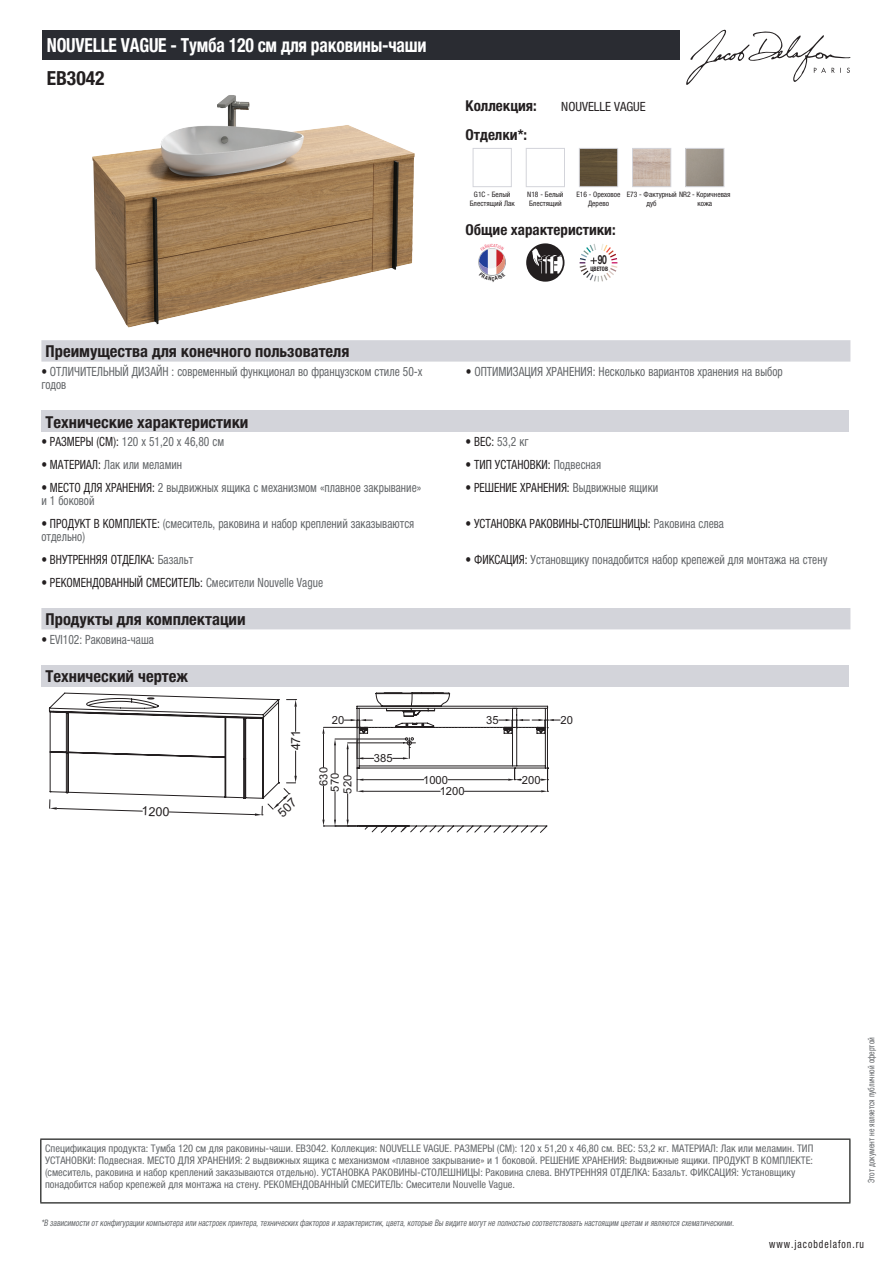
<style>
.page{position:relative;width:893px;height:1263px;background:#fff}
.page>*{position:absolute;margin:0;border:0;box-sizing:border-box;transform-origin:0 0}
.t1{font:700 condensed 19.5px "Helvetica Neue LTCYR";letter-spacing:-.01em;color:#fff;scale:.9 1}
.t2{font:700 condensed 19.5px "Helvetica Neue LTCYR";color:#231f20}
.t3{font:700 condensed 16.5px "Helvetica Neue LTCYR";color:#231f20}
.t4{font:700 condensed 15px "Helvetica Neue LTCYR";color:#231f20}
.t5{font:condensed 12.75px/13.5px "Helvetica Neue LTCYR";color:#626568;scale:.9 1}
.t6{font:condensed 12.75px "Helvetica Neue LTCYR";color:#231f20;scale:.9 1}
.t7{font:condensed 12.75px "Helvetica Neue LTCYR";color:#231f20}
.t8{font:700 12.6px "Helvetica Neue LT Std";color:#231f20;scale:.68 1}
.t9{font:12.45px "Arial";color:#231f20}
.t10{font:11.25px/11.6px "Arial";color:#231f20;text-align:center}
.t11{font:condensed 11.25px "Helvetica Neue LTCYR";letter-spacing:.1em;color:#231f20;scale:.87 1}
.t12{font:condensed 10.5px/12px "Helvetica Neue LTCYR";color:#626568}
.t13{font:italic condensed 9px "Helvetica Neue LTCYR";color:#626568;scale:.87 1}
.t14{font:condensed 9px "Helvetica Neue LTCYR";color:#626568;scale:.87 1}
.t15{font:condensed 7.5px/9px "Helvetica Neue LTCYR";color:#231f20;text-align:center}
.t16{font:700 condensed 6.15px "Helvetica Neue LTCYR";color:#231f20;scale:.89 1}
.s1{color:#231f20}
.s2{color:#626568}
</style>
<div class="page">
<svg style="left:686px;top:30px;width:164px;height:55px"></svg>
<img style="left:92px;top:95px;width:323px;height:232px">
<div style="left:473px;top:148px;width:39px;height:39px;border:1px solid #d3d4da"></div>
<div style="left:526px;top:148px;width:39px;height:39px;border:1px solid #d3d4da"></div>
<img style="left:581px;top:150px;width:35px;height:35px">
<div style="left:579px;top:148px;width:39px;height:39px;border:1px solid #d3d4da"></div>
<img style="left:634px;top:150px;width:35px;height:35px">
<div style="left:632px;top:148px;width:39px;height:39px;border:1px solid #d3d4da"></div>
<div style="left:685px;top:148px;width:39px;height:39px;border:1px solid #d3d4da"></div>
<svg style="left:526px;top:243px;width:38px;height:39px"></svg>
<svg style="left:580px;top:244px;width:37px;height:38px"></svg>
<div style="left:41px;top:340px;width:809px;height:22px;background:#d3d4da"></div>
<div style="left:41px;top:411px;width:808px;height:21px;background:#d3d4da"></div>
<div style="left:41px;top:608px;width:809px;height:21px;background:#d3d4da"></div>
<div style="left:41px;top:665px;width:808px;height:21px;background:#d3d4da"></div>
<svg style="left:322px;top:693px;width:238px;height:140px"></svg>
<div style="left:43px;top:30px;width:637px;height:30px;background:#2a2c32"></div>
<hr style="left:40px;top:1138px;width:810px;height:2px;background:#040503">
<hr style="left:40px;top:1140px;width:1px;height:62px;background:#040503">
<hr style="left:849px;top:1140px;width:1px;height:62px;background:#040503">
<hr style="left:40px;top:1202px;width:810px;height:1px;background:#040503">
<svg style="left:479px;top:248px;width:26px;height:28px"></svg>
<svg style="left:49px;top:693px;width:248px;height:123px"></svg>
<h1 class="t1" style="left:47px;top:34px;width:424px">NOUVELLE VAGUE - Тумба 120 см для раковины-чаши</h1>
<h1 class="t2" style="left:47px;top:67px;width:59px">EB3042</h1>
<h3 class="t4" style="left:466px;top:97px;width:73px">Коллекция:</h3>
<p class="t7" style="left:561px;top:99px;width:86px">NOUVELLE VAGUE</p>
<h3 class="t4" style="left:466px;top:126px;width:63px">Отделки*:</h3>
<p class="t15" style="left:470px;top:190px;width:47px">G1C - Белый<br>Блестящий Лак</p>
<p class="t15" style="left:527px;top:190px;width:38px;text-align:left">N18 - Белый<br>Блестящий</p>
<p class="t15" style="left:576px;top:190px;width:46px">E16 - Ореховое<br>Дерево</p>
<p class="t15" style="left:647px;top:190px;width:86px;text-align:left;text-indent:-20px">E73 - Фактурный NR2 - Коричневая дуб</p>
<p class="t15" style="left:697px;top:199px;width:16px">кожа</p>
<h3 class="t4" style="left:466px;top:221px;width:152px">Общие характеристики:</h3>
<p class="t16" style="left:590px;top:265px;width:21px">ЦВЕТОВ</p>
<p class="t8" style="left:598px;top:252px;width:15px">90</p>
<h2 class="t3" style="left:46px;top:342px;width:305px">Преимущества для конечного пользователя</h2>
<p class="t5" style="left:41px;top:365px;width:425px"><span class="s1">•</span> ОТЛИЧИТЕЛЬНЫЙ ДИЗАЙН : современный функционал во французском стиле 50-х годов</p>
<p class="t5" style="left:466px;top:365px;width:354px"><span class="s1">•</span> ОПТИМИЗАЦИЯ ХРАНЕНИЯ: Несколько вариантов хранения на выбор</p>
<h2 class="t3" style="left:46px;top:413px;width:204px">Технические характеристики</h2>
<p class="t5" style="left:41px;top:435px;width:204px"><span class="s1">• РАЗМЕРЫ (СМ):</span> 120 x 51,20 x 46,80 см</p>
<p class="t5" style="left:466px;top:435px;width:72px"><span class="s1">• ВЕС:</span> 53,2 кг</p>
<p class="t5" style="left:41px;top:458px;width:158px"><span class="s1">• МАТЕРИАЛ:</span> Лак или меламин</p>
<p class="t6" style="left:466px;top:457px;width:152px">• ТИП УСТАНОВКИ: <span class="s2">Подвесная</span></p>
<p class="t5" style="left:41px;top:480px;width:424px"><span class="s1">• МЕСТО ДЛЯ ХРАНЕНИЯ:</span> 2 выдвижных ящика с механизмом «плавное закрывание» и 1 боковой</p>
<p class="t6" style="left:466px;top:480px;width:215px">• РЕШЕНИЕ ХРАНЕНИЯ: <span class="s2">Выдвижные ящики</span></p>
<p class="t5" style="left:41px;top:517px;width:416px"><span class="s1">• ПРОДУКТ В КОМПЛЕКТЕ:</span> (смеситель, раковина и набор креплений заказываются отдельно)</p>
<p class="t6" style="left:466px;top:516px;width:289px">• УСТАНОВКА РАКОВИНЫ-СТОЛЕШНИЦЫ: <span class="s2">Раковина слева</span></p>
<p class="t6" style="left:41px;top:552px;width:170px">• ВНУТРЕННЯЯ ОТДЕЛКА: <span class="s2">Базальт</span></p>
<p class="t5" style="left:466px;top:553px;width:403px"><span class="s1">• ФИКСАЦИЯ:</span> Установщику понадобится набор крепежей для монтажа на стену</p>
<p class="t6" style="left:41px;top:575px;width:314px">• РЕКОМЕНДОВАННЫЙ СМЕСИТЕЛЬ: <span class="s2">Смесители Nouvelle Vague</span></p>
<h2 class="t3" style="left:46px;top:610px;width:202px">Продукты для комплектации</h2>
<p class="t5" style="left:41px;top:632px;width:127px"><span class="s1">•</span> EVI102: Раковина-чаша</p>
<h2 class="t3" style="left:46px;top:667px;width:144px">Технический чертеж</h2>
<p class="t9" style="left:142px;top:803px;width:29px;rotate:2deg">1200</p>
<p class="t9" style="left:288px;top:750px;width:22px;rotate:-90deg">471</p>
<p class="t10" style="left:332px;top:714px;width:14px">20</p>
<p class="t10" style="left:318px;top:792px;width:26px;rotate:-90deg">630<br>570</p>
<p class="t10" style="left:342px;top:794px;width:20px;rotate:-90deg">520</p>
<p class="t10" style="left:374px;top:753px;width:20px">385</p>
<p class="t10" style="left:423px;top:774px;width:26px">1000</p>
<p class="t10" style="left:440px;top:785px;width:26px">1200</p>
<p class="t10" style="left:486px;top:714px;width:14px">35</p>
<p class="t10" style="left:522px;top:774px;width:20px">200</p>
<p class="t10" style="left:560px;top:714px;width:14px">20</p>
<p class="t12" style="left:45px;top:1142px;width:770px">Спецификация продукта: Тумба 120 см для раковины-чаши. EB3042. Коллекция: NOUVELLE VAGUE. РАЗМЕРЫ (СМ): 120 x 51,20 x 46,80 см. ВЕС: 53,2 кг. МАТЕРИАЛ: Лак или меламин. ТИП УСТАНОВКИ: Подвесная. МЕСТО ДЛЯ ХРАНЕНИЯ: 2 выдвижных ящика с механизмом «плавное закрывание» и 1 боковой. РЕШЕНИЕ ХРАНЕНИЯ: Выдвижные ящики. ПРОДУКТ В КОМПЛЕКТЕ: (смеситель, раковина и набор креплений заказываются отдельно). УСТАНОВКА РАКОВИНЫ-СТОЛЕШНИЦЫ: Раковина слева. ВНУТРЕННЯЯ ОТДЕЛКА: Базальт. ФИКСАЦИЯ: Установщику понадобится набор крепежей для монтажа на стену. РЕКОМЕНДОВАННЫЙ СМЕСИТЕЛЬ: Смесители Nouvelle Vague.</p>
<p class="t13" style="left:41px;top:1218px;width:800px">*В зависимости отконфигурации компьютера или настроек принтера,техническихфакторов и характеристик,цвета,которые Вы видите могутне полностью соответствоватьнастоящим цветам и являются схематическими.</p>
<p class="t14" style="left:866px;top:1183px;width:169px;rotate:-90deg">Этот документ не является публичной офертой</p>
<p class="t11" style="left:769px;top:1237px;width:110px">www.jacobdelafon.ru</p>
</div>
